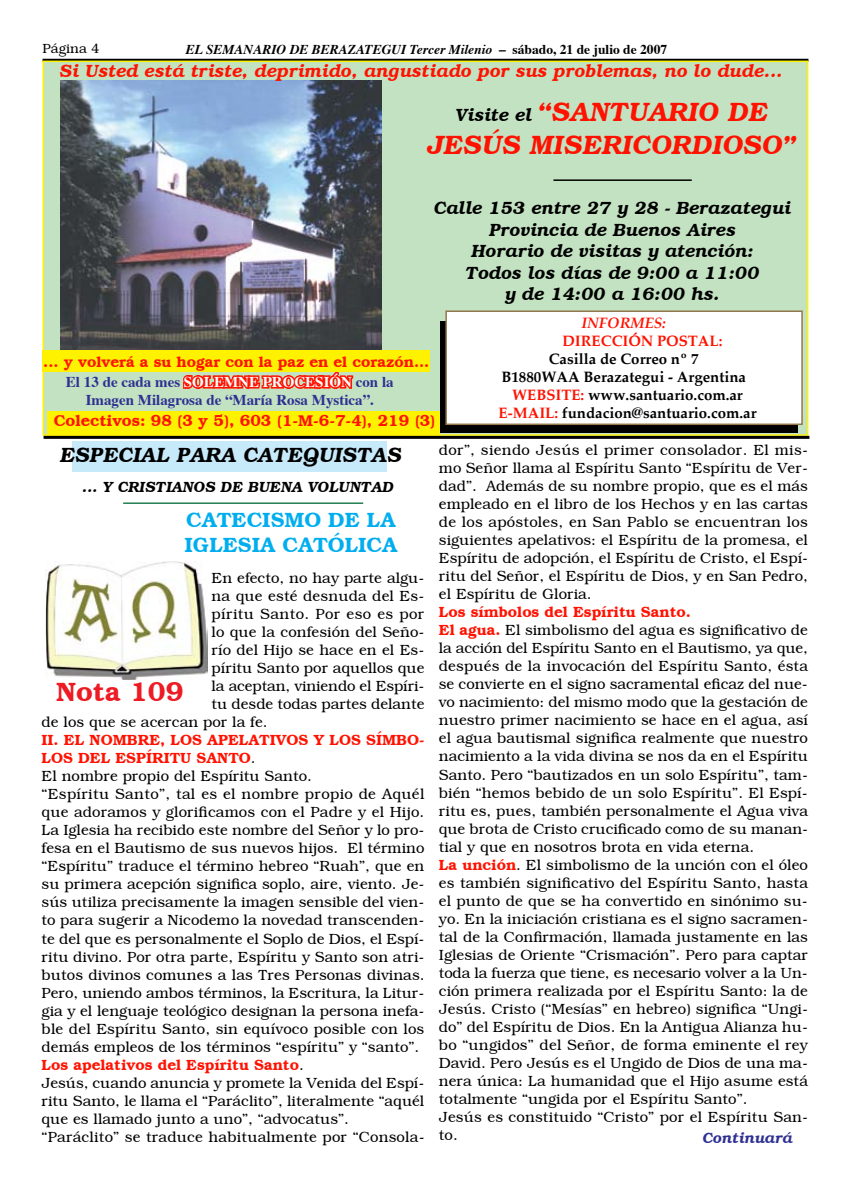
<style>
.page{position:relative;width:851px;height:1191px;background:#fff}
.page>*{position:absolute;margin:0;border:0;box-sizing:border-box;transform-origin:0 0}
.t1{font:italic 600 27px/32.4px "Bookman";color:#ff1200;text-align:center}
.t2{font:600 27px "Bookman";color:#ed1b23}
.t3{font:600 21px/25.2px "Bookman";color:#00aeef}
.t4{font:italic 600 21px "Bookman";color:#000}
.t5{font:italic 600 18px/21.6px "Bookman";color:#000;text-align:center}
.t6{font:italic 600 18px "Bookman";color:#ff1200}
.t7{font:600 15.9px "Bookman";color:#ff1200}
.t8{font:300 15px/18px "Bookman";color:#000}
.t9{font:700 15px/18px "Palatino";color:#000;text-align:center}
.t10{font:700 15px/18px "Times";color:#2e3092;text-align:center}
.t11{font:600 15px "Bookman";color:#ff1200}
.t12{font:italic 600 15px "Bookman";color:#000}
.t13{font:300 15px "Bookman";letter-spacing:.02em;color:#000}
.t14{font:700 15px "Palatino";color:#ff1200}
.t15{font:italic 600 15px "Bookman";color:#2e3092}
.t16{font:italic 700 15px "Palatino";color:#ff1200}
.t17{font:italic 700 13.5px "Times";color:#000}
.t18{font:300 13.5px "Bookman";color:#000}
.s1{font-style:normal}
.s2{font-size:18px;color:#000}
.s3{color:#fff}
.s4{color:#ff1200}
.s5{font-weight:600;color:#ff1200}
</style>
<div class="page">
<hr style="left:43px;top:59px;width:765px;height:3px;background:#000">
<div style="left:42px;top:61px;width:766px;height:375px;background:#c3e2c2;border:2px solid #fff200"></div>
<img style="left:60px;top:80px;width:321px;height:270px">
<div style="left:48px;top:411px;width:392px;height:24px;background:#fff200"></div>
<svg style="left:183px;top:372px;width:171px;height:17px"></svg>
<hr style="left:553px;top:179px;width:138px;height:2px;background:#000">
<div style="left:440px;top:321px;width:357px;height:111px;background:#000"></div>
<div style="left:445px;top:310px;width:357px;height:115px;background:#fff;border:2px solid #93774e"></div>
<div style="left:42px;top:350px;width:388px;height:22px;background:#fff200"></div>
<hr style="left:44px;top:436px;width:765px;height:3px;background:#000">
<div style="left:72px;top:441px;width:315px;height:31px;background:#c7eafb"></div>
<hr style="left:123px;top:502px;width:240px;height:2px;background:#237d51">
<img style="left:46px;top:561px;width:161px;height:118px">
<p class="t18" style="left:43px;top:41px;width:58px">Página 4</p>
<p class="t17" style="left:186px;top:37px;width:482px">EL SEMANARIO DE BERAZATEGUI Tercer Milenio <span class="s1">– sábado, 21 de julio de 2007</span></p>
<p class="t6" style="left:60px;top:60px;width:724px">Si Usted está triste, deprimido, angustiado por sus problemas, no lo dude...</p>
<h1 class="t1" style="left:427px;top:96px;width:371px"><span class="s2">Visite el</span> “SANTUARIO DE<br>JESÚS MISERICORDIOSO”</h1>
<p class="t5" style="left:434px;top:197px;width:359px">Calle 153 entre 27 y 28 - Berazategui<br>Provincia de Buenos Aires<br>Horario de visitas y atención:<br>Todos los días de 9:00 a 11:00<br>y de 14:00 a 16:00 hs.</p>
<p class="t11" style="left:43px;top:352px;width:387px">... y volverá a su hogar con la paz en el corazón...</p>
<p class="t10" style="left:66px;top:371px;width:329px">El 13 de cada mes <span class="s3">SOLEMNE PROCESIÓN</span> con la<br>Imagen Milagrosa de “María Rosa Mystica”.</p>
<p class="t7" style="left:54px;top:411px;width:383px">Colectivos: 98 (3 y 5), 603 (1-M-6-7-4), 219 (3)</p>
<p class="t16" style="left:581px;top:314px;width:86px">INFORMES:</p>
<p class="t14" style="left:562px;top:332px;width:161px">DIRECCIÓN POSTAL:</p>
<p class="t9" style="left:498px;top:350px;width:259px">Casilla de Correo nº 7<br>B1880WAA Berazategui - Argentina<br><span class="s4">WEBSITE:</span> www.santuario.com.ar<br><span class="s4">E-MAIL:</span> fundacion@santuario.com.ar</p>
<h2 class="t4" style="left:60px;top:441px;width:343px">ESPECIAL PARA CATEQUISTAS</h2>
<p class="t12" style="left:83px;top:477px;width:313px">... Y CRISTIANOS DE BUENA VOLUNTAD</p>
<h2 class="t3" style="left:184px;top:507px;width:214px">CATECISMO DE LA<br>IGLESIA CATÓLICA</h2>
<p class="t8" style="left:211px;top:569px;width:214px">En efecto, no hay parte algu-</p>
<p class="t8" style="left:211px;top:587px;width:214px">na que esté desnuda del Es-</p>
<p class="t13" style="left:211px;top:605px;width:214px">píritu Santo. Por eso es por</p>
<p class="t8" style="left:211px;top:623px;width:214px">lo que la confesión del Seño-</p>
<p class="t8" style="left:211px;top:641px;width:214px">río del Hijo se hace en el Es-</p>
<p class="t8" style="left:211px;top:659px;width:214px">píritu Santo por aquellos que</p>
<p class="t8" style="left:211px;top:677px;width:214px">la aceptan, viniendo el Espíri-</p>
<p class="t8" style="left:211px;top:695px;width:214px">tu desde todas partes delante</p>
<p class="t8" style="left:42px;top:713px;width:227px">de los que se acercan por la fe.</p>
<p class="t8" style="left:42px;top:731px;width:384px"><span class="s5">II. EL NOMBRE, LOS APELATIVOS Y LOS SÍMBO-LOS DEL ESPÍRITU SANTO</span>.<br>El nombre propio del Espíritu Santo.<br>“Espíritu Santo”, tal es el nombre propio de Aquél que adoramos y glorificamos con el Padre y el Hijo.<br>La Iglesia ha recibido este nombre del Señor y lo pro&shy;fesa en el Bautismo de sus nuevos hijos. El término “Espíritu” traduce el término hebreo “Ruah”, que en su primera acepción significa soplo, aire, viento. Je&shy;sús utiliza precisamente la imagen sensible del vien&shy;to para sugerir a Nicodemo la novedad transcenden&shy;te del que es personalmente el Soplo de Dios, el Espí&shy;ritu divino. Por otra parte, Espíritu y Santo son atri&shy;butos divinos comunes a las Tres Personas divinas.<br>Pero, uniendo ambos términos, la Escritura, la Litur&shy;gia y el lenguaje teológico designan la persona inefa&shy;ble del Espíritu Santo, sin equívoco posible con los demás empleos de los términos “espíritu” y “santo”.<br><span class="s5">Los apelativos del Espíritu Santo</span>.<br>Jesús, cuando anuncia y promete la Venida del Espí&shy;ritu Santo, le llama el “Paráclito”, literalmente “aquél que es llamado junto a uno”, “advocatus”. “Paráclito” se traduce habitualmente por “Consola-</p>
<h1 class="t2" style="left:56px;top:675px;width:129px">Nota 109</h1>
<p class="t8" style="left:439px;top:441px;width:370px;text-align:justify">dor”, siendo Jesús el primer consolador. El mis&shy;mo Señor llama al Espíritu Santo “Espíritu de Ver&shy;dad”. Además de su nombre propio, que es el más empleado en el libro de los Hechos y en las cartas de los apóstoles, en San Pablo se encuentran los siguientes apelativos: el Espíritu de la promesa, el Espíritu de adopción, el Espíritu de Cristo, el Espí&shy;ritu del Señor, el Espíritu de Dios, y en San Pedro, el Espíritu de Gloria.</p>
<p class="t8" style="left:439px;top:603px;width:371px"><span class="s5">Los símbolos del Espíritu Santo.<br>El agua.</span> El simbolismo del agua es significativo de la acción del Espíritu Santo en el Bautismo, ya que, después de la invocación del Espíritu Santo, ésta se convierte en el signo sacramental eficaz del nue&shy;vo nacimiento: del mismo modo que la gestación de nuestro primer nacimiento se hace en el agua, así el agua bautismal significa realmente que nuestro nacimiento a la vida divina se nos da en el Espíritu Santo. Pero “bautizados en un solo Espíritu”, tam&shy;bién “hemos bebido de un solo Espíritu”. El Espí&shy;ritu es, pues, también personalmente el Agua viva que brota de Cristo crucificado como de su manan&shy;tial y que en nosotros brota en vida eterna.<br><span class="s5">La unción</span>. El simbolismo de la unción con el óleo es también significativo del Espíritu Santo, hasta el punto de que se ha convertido en sinónimo su&shy;yo. En la iniciación cristiana es el signo sacramen&shy;tal de la Confirmación, llamada justamente en las Iglesias de Oriente “Crismación”. Pero para captar toda la fuerza que tiene, es necesario volver a la Un&shy;ción primera realizada por el Espíritu Santo: la de Jesús. Cristo (“Mesías” en hebreo) significa “Ungi&shy;do” del Espíritu de Dios. En la Antigua Alianza hu&shy;bo “ungidos” del Señor, de forma eminente el rey David. Pero Jesús es el Ungido de Dios de una ma&shy;nera única: La humanidad que el Hijo asume está totalmente “ungida por el Espíritu Santo”.<br>Jesús es constituido “Cristo” por el Espíritu San&shy;to.</p>
<p class="t15" style="left:702px;top:1129px;width:92px">Continuará</p>
</div>
